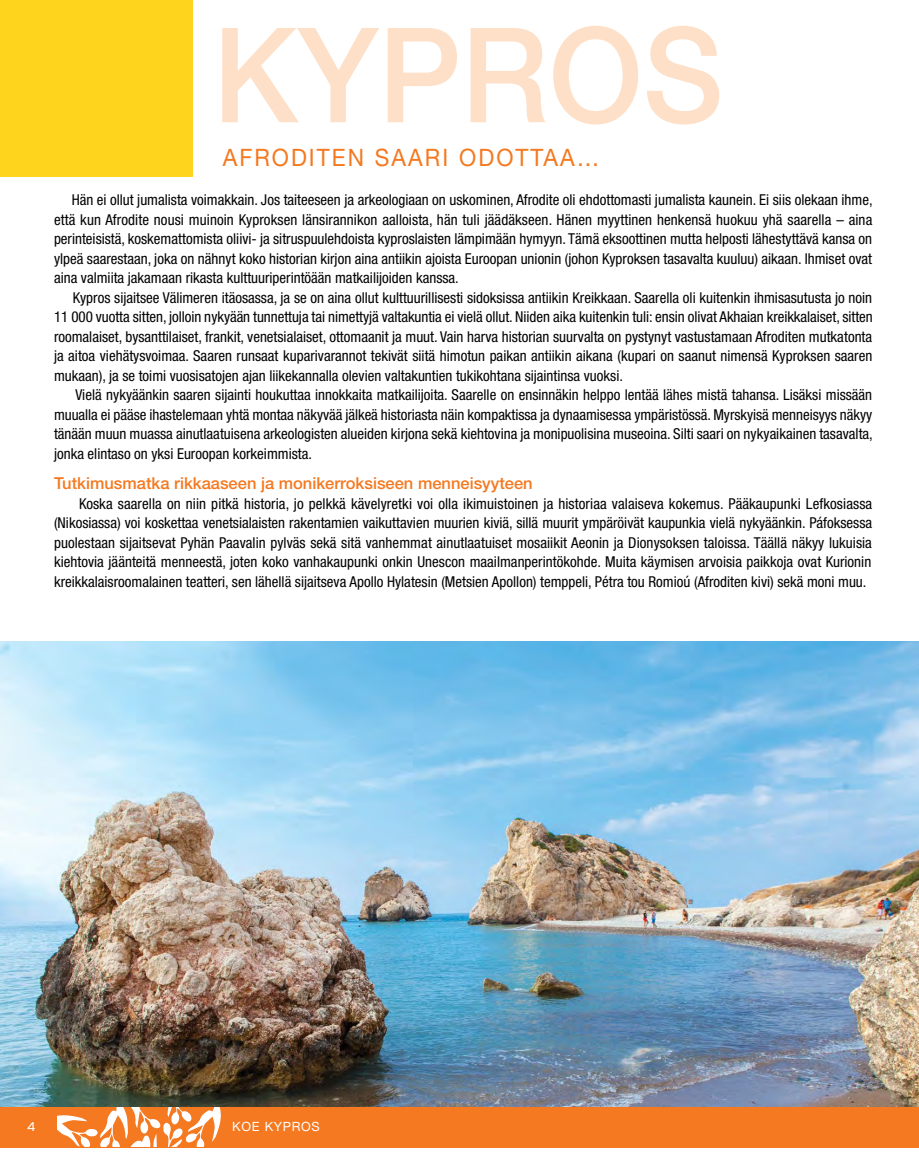
<style>
.page{position:relative;width:919px;height:1174px;background:#fff}
.page>*{position:absolute;margin:0;border:0;box-sizing:border-box;transform-origin:0 0}
.t1{font:500 132px "Helvetica Neue";color:#fee0c8;scale:.94 1}
.t2{font:24px "Helvetica Neue";letter-spacing:.09em;color:#f47920;scale:.94 1}
.t3{font:500 16.5px "Helvetica Neue";color:#f47920}
.t4{font:condensed 15px/19.5px "Helvetica Neue";color:#000;text-align:justify}
.t5{font:13.5px "PF Highway Sans Pro";color:#fff}
.t6{font:12.75px "Helvetica Neue";letter-spacing:.05em;color:#fff}
</style>
<div class="page">
<img style="left:0;top:641px;width:918px;height:466px">
<div style="left:0;top:1107px;width:918px;height:40px;background:#f47920"></div>
<svg style="left:57px;top:1108px;width:164px;height:38px"></svg>
<div style="left:0;top:0;width:193px;height:177px;background:#ffd41c"></div>
<p class="t1" style="left:213px;top:-3px;width:544px">KYPROS</p>
<p class="t2" style="left:223px;top:143px;width:402px">AFRODITEN SAARI ODOTTAA…</p>
<p class="t4" style="left:54px;top:190px;width:820px;text-indent:18px">Hän ei ollut jumalista voimakkain. Jos taiteeseen ja arkeologiaan on uskominen, Afrodite oli ehdottomasti jumalista kaunein. Ei siis olekaan ihme, että kun Afrodite nousi muinoin Kyproksen länsirannikon aalloista, hän tuli jäädäkseen. Hänen myyttinen henkensä huokuu yhä saarella – aina perinteisistä, koskemattomista oliivi- ja sitruspuulehdoista kyproslaisten lämpimään hymyyn. Tämä eksoottinen mutta helposti lähestyttävä kansa on ylpeä saarestaan, joka on nähnyt koko historian kirjon aina antiikin ajoista Euroopan unionin (johon Kyproksen tasavalta kuuluu) aikaan. Ihmiset ovat aina valmiita jakamaan rikasta kulttuuriperintöään matkailijoiden kanssa.</p>
<p class="t4" style="left:54px;top:287px;width:820px;text-indent:19px">Kypros sijaitsee Välimeren itäosassa, ja se on aina ollut kulttuurillisesti sidoksissa antiikin Kreikkaan. Saarella oli kuitenkin ihmisasutusta jo noin 11 000 vuotta sitten, jolloin nykyään tunnettuja tai nimettyjä valtakuntia ei vielä ollut. Niiden aika kuitenkin tuli: ensin olivat Akhaian kreikkalaiset, sitten roomalaiset, bysanttilaiset, frankit, venetsialaiset, ottomaanit ja muut. Vain harva historian suurvalta on pystynyt vastustamaan Afroditen mutkatonta ja aitoa viehätysvoimaa. Saaren runsaat kuparivarannot tekivät siitä himotun paikan antiikin aikana (kupari on saanut nimensä Kyproksen saaren mukaan), ja se toimi vuosisatojen ajan liikekannalla olevien valtakuntien tukikohtana sijaintinsa vuoksi.</p>
<p class="t4" style="left:54px;top:385px;width:820px;text-indent:21px">Vielä nykyäänkin saaren sijainti houkuttaa innokkaita matkailijoita. Saarelle on ensinnäkin helppo lentää lähes mistä tahansa. Lisäksi missään muualla ei pääse ihastelemaan yhtä montaa näkyvää jälkeä historiasta näin kompaktissa ja dynaamisessa ympäristössä. Myrskyisä menneisyys näkyy tänään muun muassa ainutlaatuisena arkeologisten alueiden kirjona sekä kiehtovina ja monipuolisina museoina. Silti saari on nykyaikainen tasavalta, jonka elintaso on yksi Euroopan korkeimmista.</p>
<p class="t3" style="left:54px;top:473px;width:480px">Tutkimusmatka rikkaaseen ja monikerroksiseen menneisyyteen</p>
<p class="t4" style="left:54px;top:493px;width:819px;text-indent:25px">Koska saarella on niin pitkä historia, jo pelkkä kävelyretki voi olla ikimuistoinen ja historiaa valaiseva kokemus. Pääkaupunki Lefkosiassa (Nikosiassa) voi koskettaa venetsialaisten rakentamien vaikuttavien muurien kiviä, sillä muurit ympäröivät kaupunkia vielä nykyäänkin. Páfoksessa puolestaan sijaitsevat Pyhän Paavalin pylväs sekä sitä vanhemmat ainutlaatuiset mosaiikit Aeonin ja Dionysoksen taloissa. Täällä näkyy lukuisia kiehtovia jäänteitä menneestä, joten koko vanhakaupunki onkin Unescon maailmanperintökohde. Muita käymisen arvoisia paikkoja ovat Kurionin kreikkalaisroomalainen teatteri, sen lähellä sijaitseva Apollo Hylatesin (Metsien Apollon) temppeli, Pétra tou Romioú (Afroditen kivi) sekä moni muu.</p>
<p class="t5" style="left:27px;top:1118px;width:10px">4</p>
<p class="t6" style="left:232px;top:1119px;width:89px">KOE KYPROS</p>
</div>
